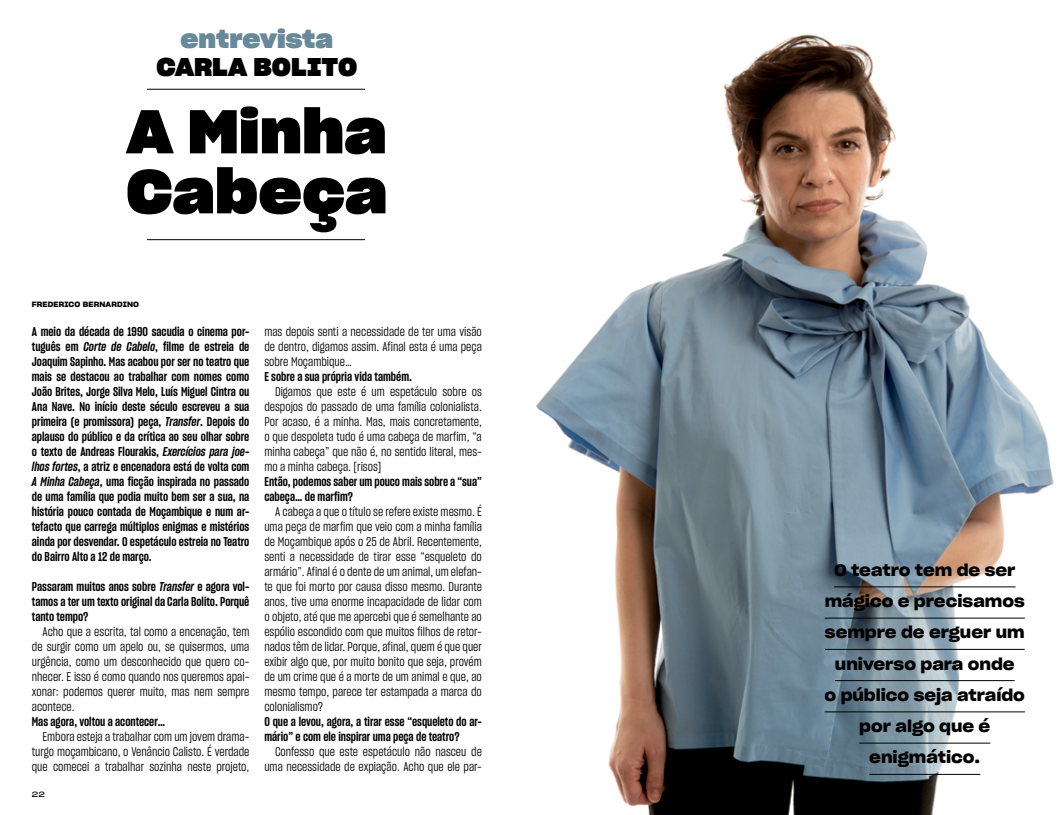
<style>
.page{position:relative;width:1063px;height:815px;background:#fff}
.page>*{position:absolute;margin:0;border:0;box-sizing:border-box;transform-origin:0 0}
.t1{font:60px/60px "Sharp Grotesk Bold 22";color:#000}
.t2{font:25px "Sharp Grotesk Bold 22";color:#000}
.t3{font:25px "Sharp Grotesk Bold 22";color:#678999}
.t4{font:16.25px/31.2px "Sharp Grotesk Sm Bold 22";color:#000;text-align:center}
.t5{font:12.5px/15px "Sharp Grotesk Book 14";color:#000;text-align:justify}
.t6{font:12.5px/15px "Sharp Grotesk Sm Bold 14";color:#000;text-align:justify}
.t7{font:7.5px "Sharp Grotesk Sm Bold 22";letter-spacing:.02em;color:#000}
.t8{font:7.5px "Sharp Grotesk Book 25";color:#000}
.s1{font-family:"Sharp Grotesk Sm Bold Italic 14"}
</style>
<div class="page">
<img style="left:536px;top:34px;width:518px;height:781px">
<hr style="left:834px;top:587px;width:182px;height:1px;background:#000">
<hr style="left:825px;top:618px;width:200px;height:1px;background:#000">
<hr style="left:825px;top:649px;width:200px;height:1px;background:#000">
<hr style="left:835px;top:680px;width:180px;height:1px;background:#000">
<hr style="left:825px;top:712px;width:200px;height:1px;background:#000">
<hr style="left:859px;top:743px;width:131px;height:1px;background:#000">
<hr style="left:869px;top:774px;width:111px;height:1px;background:#000">
<hr style="left:147px;top:89px;width:218px;height:1px;background:#000">
<hr style="left:147px;top:239px;width:218px;height:1px;background:#000">
<h2 class="t3" style="left:181px;top:19px;width:154px">entrevista</h2>
<h2 class="t2" style="left:156px;top:47px;width:202px">CARLA BOLITO</h2>
<h1 class="t1" style="left:126px;top:102px;width:263px">A Minha<br>Cabeça</h1>
<p class="t7" style="left:32px;top:298px;width:109px">FREDERICO BERNARDINO</p>
<p class="t6" style="left:32px;top:324px;width:219px">A meio da década de 1990 sacudia o cinema por&shy;tuguês em <span class="s1">Corte de Cabelo</span>, filme de estreia de Joaquim Sapinho. Mas acabou por ser no teatro que mais se destacou ao trabalhar com nomes como João Brites, Jorge Silva Melo, Luís Miguel Cintra ou Ana Nave. No início deste século escreveu a sua primeira (e promissora) peça, <span class="s1">Transfer</span>. Depois do aplauso do público e da crítica ao seu olhar sobre o texto de Andreas Flourakis, <span class="s1">Exercícios para joe&shy;lhos fortes</span>, a atriz e encenadora está de volta com <span class="s1">A Minha Cabeça</span>, uma ficção inspirada no passado de uma família que podia muito bem ser a sua, na história pouco contada de Moçambique e num ar&shy;tefacto que carrega múltiplos enigmas e mistérios ainda por desvendar. O espetáculo estreia no Teatro do Bairro Alto a 12 de março.</p>
<p class="t6" style="left:32px;top:579px;width:219px">Passaram muitos anos sobre <span class="s1">Transfer</span> e agora vol&shy;tamos a ter um texto original da Carla Bolito. Porquê tanto tempo?</p>
<p class="t5" style="left:32px;top:624px;width:219px;text-indent:11px">Acho que a escrita, tal como a encenação, tem de surgir como um apelo ou, se quisermos, uma urgência, como um desconhecido que quero co&shy;nhecer. E isso é como quando nos queremos apai&shy;xonar: podemos querer muito, mas nem sempre acontece.</p>
<p class="t6" style="left:32px;top:714px;width:135px">Mas agora, voltou a acontecer…</p>
<p class="t5" style="left:32px;top:729px;width:219px;text-indent:11px">Embora esteja a trabalhar com um jovem drama&shy;turgo moçambicano, o Venâncio Calisto. É verdade que comecei a trabalhar sozinha neste projeto,</p>
<p class="t8" style="left:32px;top:788px;width:15px">22</p>
<p class="t5" style="left:264px;top:324px;width:219px">mas depois senti a necessidade de ter uma visão de dentro, digamos assim. Afinal esta é uma peça sobre Moçambique…</p>
<p class="t6" style="left:264px;top:369px;width:149px">E sobre a sua própria vida também.</p>
<p class="t5" style="left:264px;top:384px;width:219px;text-indent:11px">Digamos que este é um espetáculo sobre os despojos do passado de uma família colonialista.<br>Por acaso, é a minha. Mas, mais concretamente, o que despoleta tudo é uma cabeça de marfim, “a minha cabeça” que não é, no sentido literal, mes&shy;mo a minha cabeça. [risos]</p>
<p class="t6" style="left:264px;top:474px;width:219px">Então, podemos saber um pouco mais sobre a “sua” cabeça… de marfim?</p>
<p class="t5" style="left:264px;top:504px;width:219px;text-indent:11px">A cabeça a que o título se refere existe mesmo. É uma peça de marfim que veio com a minha família de Moçambique após o 25 de Abril. Recentemente, senti a necessidade de tirar esse “esqueleto do armário”. Afinal é o dente de um animal, um elefan&shy;te que foi morto por causa disso mesmo. Durante anos, tive uma enorme incapacidade de lidar com o objeto, até que me apercebi que é semelhante ao espólio escondido com que muitos filhos de retor&shy;nados têm de lidar. Porque, afinal, quem é que quer exibir algo que, por muito bonito que seja, provém de um crime que é a morte de um animal e que, ao mesmo tempo, parece ter estampada a marca do colonialismo?</p>
<p class="t6" style="left:264px;top:714px;width:219px">O que a levou, agora, a tirar esse “esqueleto do ar&shy;mário” e com ele inspirar uma peça de teatro?</p>
<p class="t5" style="left:264px;top:744px;width:219px;text-align:right">Confesso que este espetáculo não nasceu de uma necessidade de expiação. Acho que ele par-</p>
<h3 class="t4" style="left:825px;top:554px;width:202px">O teatro tem de ser mágico e precisamos sempre de erguer um universo para onde<br>o público seja atraído por algo que é enigmático.</h3>
</div>
